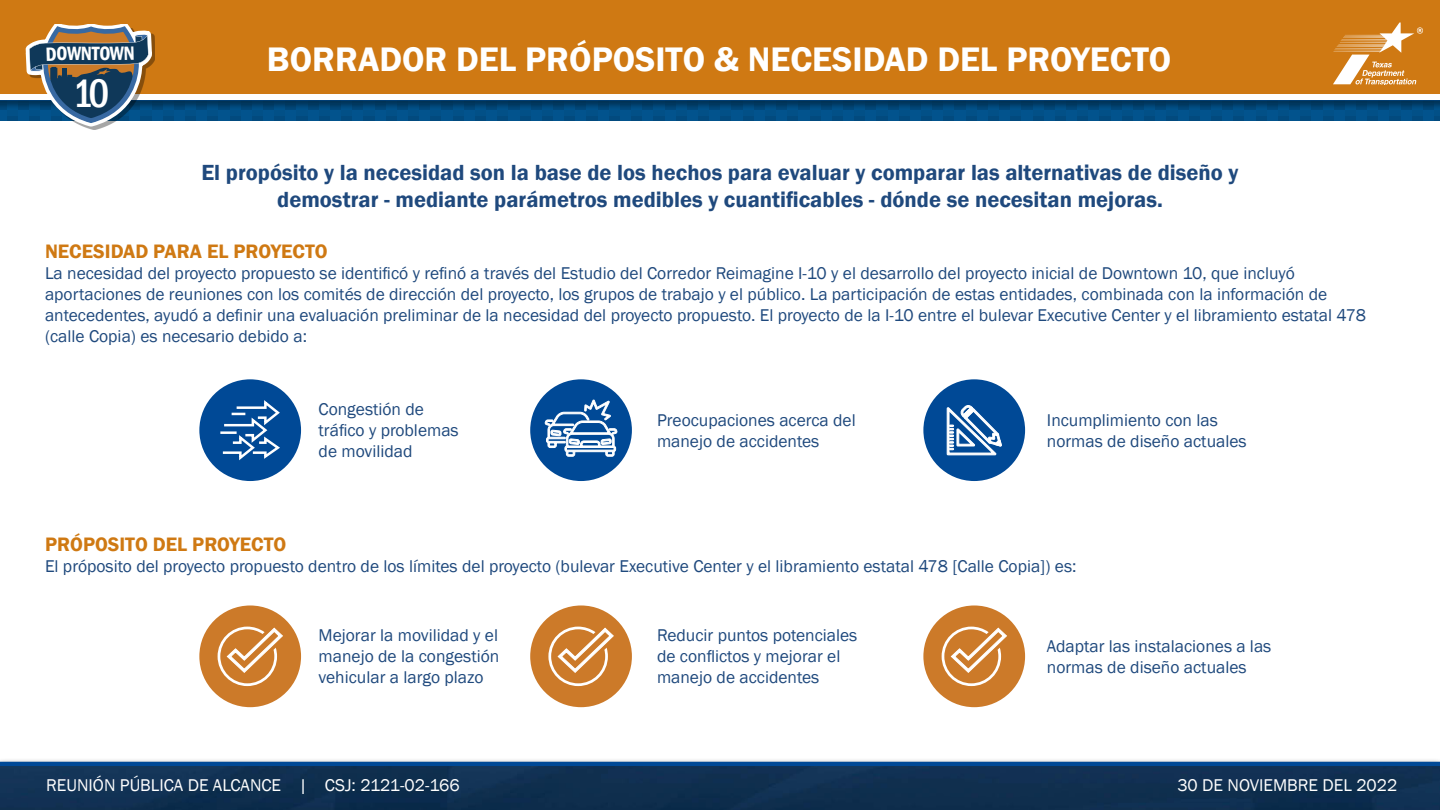
<style>
.page{position:relative;width:1440px;height:810px;background:#fff}
.page>*{position:absolute;margin:0;border:0;box-sizing:border-box;transform-origin:0 0}
.t1{font:500 condensed 40.88px "Franklin Gothic";color:#fff}
.t2{font:600 35px "Franklin Gothic";color:#fff}
.t3{font:600 22.5px "Franklin Gothic";color:#1f497d}
.t4{font:600 20px "Franklin Gothic";color:#cf7913}
.t5{font:600 condensed 19.75px "Franklin Gothic";color:#fff}
.t6{font:17.5px/21px "Franklin Gothic";color:#1f497d}
.t7{font:17.5px "Franklin Gothic";color:#fff}
</style>
<div class="page">
<div style="left:0;top:0;width:1440px;height:94px;background:#cf7913"></div>
<img style="left:0;top:110px;width:1440px;height:11px">
<div style="left:0;top:100px;width:1440px;height:10px;background:#000;opacity:.65"></div>
<hr style="left:0;top:100px;width:1440px;height:1px;background:#004996">
<svg style="left:1333px;top:22px;width:90px;height:62px"></svg>
<div style="left:0;top:758px;width:1440px;height:19px;background:#000;opacity:.65"></div>
<div style="left:0;top:762px;width:1440px;height:5px;background:#004996"></div>
<img style="left:0;top:767px;width:1440px;height:43px">
<div style="left:199px;top:605px;width:102px;height:102px;background:#cc7a29;border-radius:50%"></div>
<svg style="left:218px;top:627px;width:65px;height:59px"></svg>
<div style="left:530px;top:605px;width:102px;height:102px;background:#cc7a29;border-radius:50%"></div>
<svg style="left:548px;top:627px;width:66px;height:59px"></svg>
<div style="left:923px;top:605px;width:102px;height:102px;background:#cc7a29;border-radius:50%"></div>
<svg style="left:942px;top:627px;width:65px;height:59px"></svg>
<div style="left:199px;top:379px;width:102px;height:102px;background:#004996;border-radius:50%"></div>
<svg style="left:220px;top:400px;width:60px;height:61px"></svg>
<div style="left:530px;top:379px;width:102px;height:102px;background:#004996;border-radius:50%"></div>
<svg style="left:544px;top:384px;width:74px;height:73px"></svg>
<div style="left:923px;top:379px;width:102px;height:102px;background:#004996;border-radius:50%"></div>
<svg style="left:947px;top:405px;width:55px;height:50px"></svg>
<svg style="left:22px;top:25px;width:133px;height:104px"></svg>
<p class="t5" style="left:67px;top:41px;width:45px">WNTO</p>
<h1 class="t1" style="left:72px;top:66px;width:39px">10</h1>
<p class="t2" style="left:267px;top:38px;width:906px">BORRADOR DEL PRÓPOSITO &amp; NECESIDAD DEL PROYECTO</p>
<p class="t3" style="left:201px;top:159px;width:1039px">El propósito y la necesidad son la base de los hechos para evaluar y comparar las alternativas de diseño y</p>
<p class="t3" style="left:277px;top:186px;width:887px">demostrar - mediante parámetros medibles y cuantificables - dónde se necesitan mejoras.</p>
<p class="t4" style="left:45px;top:239px;width:284px">NECESIDAD PARA EL PROYECTO</p>
<p class="t6" style="left:45px;top:263px;width:1323px">La necesidad del proyecto propuesto se identificó y refinó a través del Estudio del Corredor Reimagine I-10 y el desarrollo del proyecto inicial de Downtown 10, que incluyó aportaciones de reuniones con los comités de dirección del proyecto, los grupos de trabajo y el público. La participación de estas entidades, combinada con la información de antecedentes, ayudó a definir una evaluación preliminar de la necesidad del proyecto propuesto. El proyecto de la I-10 entre el bulevar Executive Center y el libramiento estatal 478 (calle Copia) es necesario debido a:</p>
<p class="t6" style="left:319px;top:399px;width:142px">Congestión de tráfico y problemas de movilidad</p>
<p class="t6" style="left:657px;top:410px;width:200px">Preocupaciones acerca del manejo de accidentes</p>
<p class="t6" style="left:1047px;top:410px;width:201px">Incumplimiento con las normas de diseño actuales</p>
<p class="t4" style="left:45px;top:532px;width:243px">PRÓPOSITO DEL PROYECTO</p>
<p class="t6" style="left:45px;top:556px;width:1033px">El próposito del proyecto propuesto dentro de los límites del proyecto (bulevar Executive Center y el libramiento estatal 478 [Calle Copia]) es:</p>
<p class="t6" style="left:319px;top:626px;width:182px;text-align:justify">Mejorar la movilidad y el manejo de la congestión vehicular a largo plazo</p>
<p class="t6" style="left:657px;top:626px;width:202px">Reducir puntos potenciales de conflictos y mejorar el manejo de accidentes</p>
<p class="t6" style="left:1047px;top:636px;width:226px">Adaptar las instalaciones a las normas de diseño actuales</p>
<p class="t7" style="left:46px;top:774px;width:415px">REUNIÓN PÚBLICA DE ALCANCE | CSJ: 2121-02-166</p>
<p class="t7" style="left:1177px;top:774px;width:222px">30 DE NOVIEMBRE DEL 2022</p>
</div>
